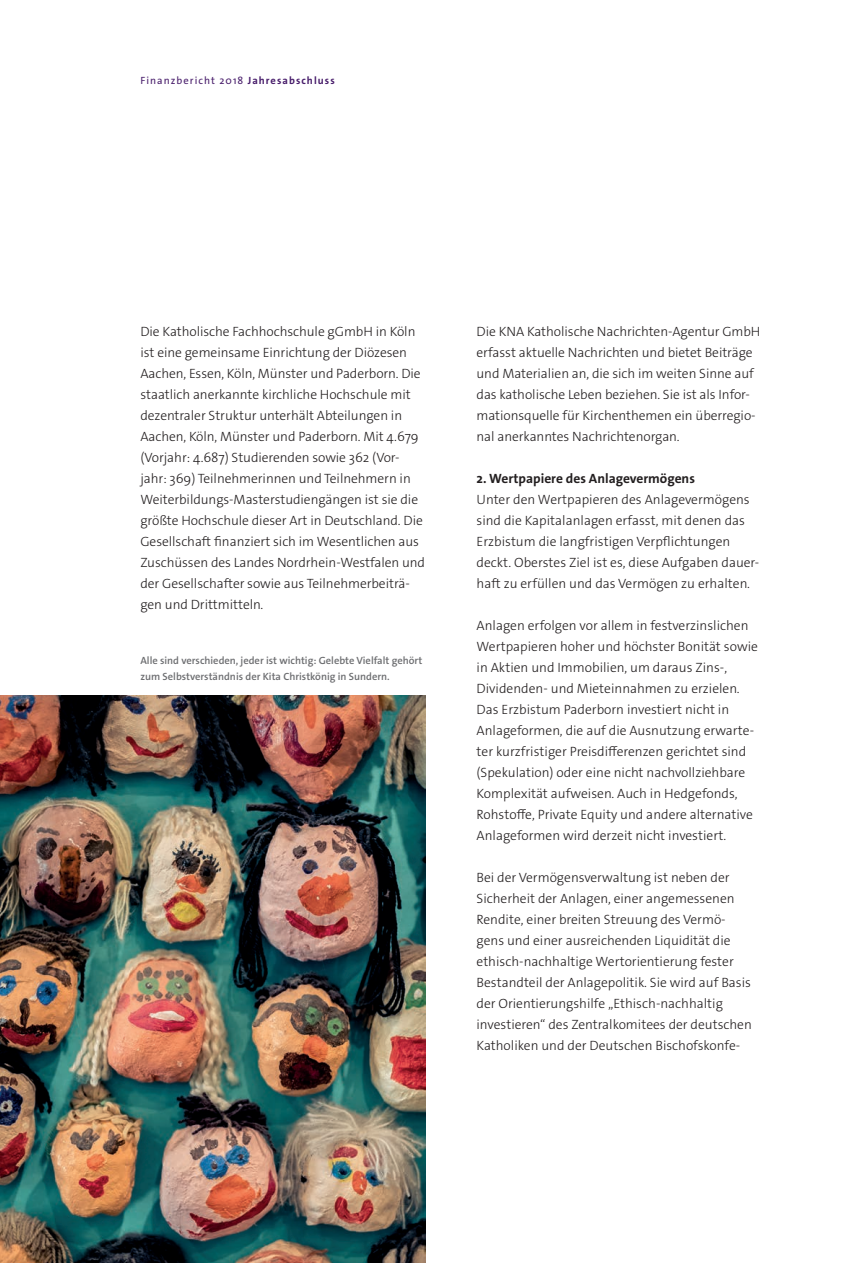
<style>
.page{position:relative;width:851px;height:1263px;background:#fff}
.page>*{position:absolute;margin:0;border:0;box-sizing:border-box;transform-origin:0 0}
.t1{font:300 13.5px/21px "The Sans Os F";color:#231f20}
.t2{font:700 13.5px "The Sans Os F";color:#231f20}
.t3{font:600 10.5px/16.5px "The Sans Os F";color:#6c6d70}
.t4{font:10.5px "The Sans Os F";letter-spacing:.1em;color:#481d6b}
.s1{font-weight:700}
</style>
<div class="page">
<img style="left:0;top:695px;width:425px;height:568px">
<p class="t4" style="left:140px;top:74px;width:196px">Finanzbericht 2018 <span class="s1">Jahresabschluss</span></p>
<p class="t1" style="left:140px;top:321px;width:286px">Die Katholische Fachhochschule gGmbH in Köln ist eine gemeinsame Einrichtung der Diözesen Aachen, Essen, Köln, Münster und Paderborn. Die staatlich anerkannte kirchliche Hochschule mit dezentraler Struktur unterhält Abteilungen in Aachen, Köln, Münster und Paderborn. Mit 4.679 (Vorjahr: 4.687) Studierenden sowie 362 (Vor&shy;jahr: 369) Teilnehmerinnen und Teilnehmern in Weiterbildungs-Masterstudiengängen ist sie die größte Hochschule dieser Art in Deutschland. Die Gesellschaft finanziert sich im Wesentlichen aus Zuschüssen des Landes Nordrhein-Westfalen und der Gesellschafter sowie aus Teilnehmerbeiträ&shy;gen und Drittmitteln.</p>
<p class="t1" style="left:476px;top:321px;width:285px">Die KNA Katholische Nachrichten-Agentur GmbH erfasst aktuelle Nachrichten und bietet Beiträge und Materialien an, die sich im weiten Sinne auf das katholische Leben beziehen. Sie ist als Infor&shy;mationsquelle für Kirchenthemen ein überregio&shy;nal anerkanntes Nachrichtenorgan.</p>
<p class="t2" style="left:476px;top:470px;width:220px">2. Wertpapiere des Anlagevermögens</p>
<p class="t1" style="left:476px;top:489px;width:284px">Unter den Wertpapieren des Anlagevermögens sind die Kapitalanlagen erfasst, mit denen das Erzbistum die langfristigen Verpflichtungen deckt. Oberstes Ziel ist es, diese Aufgaben dauer&shy;haft zu erfüllen und das Vermögen zu erhalten.</p>
<p class="t1" style="left:476px;top:615px;width:283px">Anlagen erfolgen vor allem in festverzinslichen Wertpapieren hoher und höchster Bonität sowie in Aktien und Immobilien, um daraus Zins-, Dividenden- und Mieteinnahmen zu erzielen.<br>Das Erzbistum Paderborn investiert nicht in Anlageformen, die auf die Ausnutzung erwarte&shy;ter kurzfristiger Preisdifferenzen gerichtet sind (Spekulation) oder eine nicht nachvollziehbare Komplexität aufweisen. Auch in Hedgefonds, Rohstoffe, Private Equity und andere alternative Anlageformen wird derzeit nicht investiert.</p>
<p class="t1" style="left:476px;top:867px;width:277px">Bei der Vermögensverwaltung ist neben der Sicherheit der Anlagen, einer angemessenen Rendite, einer breiten Streuung des Vermö&shy;gens und einer ausreichenden Liquidität die ethisch-nachhaltige Wertorientierung fester Bestandteil der Anlagepolitik. Sie wird auf Basis der Orientierungshilfe „Ethisch-nachhaltig investieren“ des Zentralkomitees der deutschen Katholiken und der Deutschen Bischofskonfe-</p>
<p class="t3" style="left:140px;top:652px;width:283px">Alle sind verschieden, jeder ist wichtig: Gelebte Vielfalt gehört zum Selbstverständnis der Kita Christkönig in Sundern.</p>
</div>
